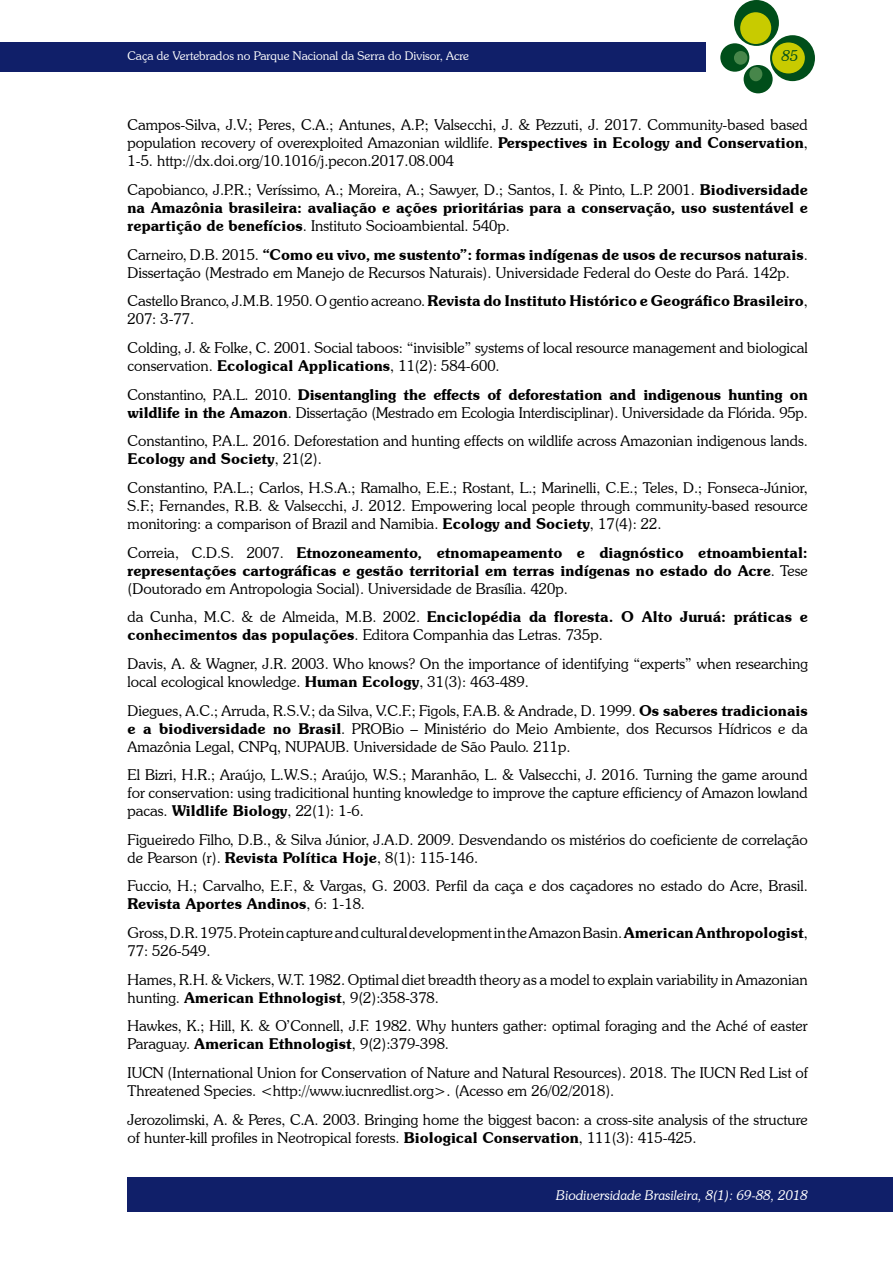
<style>
.page{position:relative;width:893px;height:1263px;background:#fff}
.page>*{position:absolute;margin:0;border:0;box-sizing:border-box;transform-origin:0 0}
.t1{font:300 15px/18px "Souvenir IT Cby BT";color:#000}
.t2{font:600 15px/18px "Souvenir IT Cby BT";color:#000;text-align:justify}
.t3{font:italic 300 15px "Souvenir IT Cby BT";color:#004e1a}
.t4{font:italic 300 13.5px "Souvenir IT Cby BT";color:#fff}
.t5{font:300 12px "Souvenir IT Cby BT";color:#fff}
.s1{font-weight:600}
.s2{font-weight:300}
</style>
<div class="page">
<div style="left:0;top:43px;width:705px;height:29px;background:#101f69"></div>
<div style="left:734px;top:0;width:45px;height:46px;background:#004e1a;border-radius:50%"></div>
<div style="left:770px;top:35px;width:45px;height:46px;background:#004e1a;border-radius:50%"></div>
<div style="left:720px;top:43px;width:29px;height:29px;background:#004e1a;border-radius:50%"></div>
<div style="left:744px;top:65px;width:29px;height:28px;background:#004e1a;border-radius:50%"></div>
<div style="left:740px;top:12px;width:31px;height:32px;background:#c8cb00;border-radius:50%"></div>
<div style="left:772px;top:42px;width:33px;height:31px;background:#c8cb00;border-radius:50%"></div>
<div style="left:734px;top:51px;width:13px;height:14px;background:#47864a;border-radius:50%"></div>
<div style="left:749px;top:67px;width:13px;height:14px;background:#47864a;border-radius:50%"></div>
<div style="left:128px;top:1178px;width:765px;height:34px;background:#101f69"></div>
<p class="t5" style="left:128px;top:49px;width:343px">Caça de Vertebrados no Parque Nacional da Serra do Divisor, Acre</p>
<p class="t3" style="left:782px;top:46px;width:18px">85</p>
<p class="t1" style="left:128px;top:116px;width:682px;text-align:justify">Campos-Silva, J.V.; Peres, C.A.; Antunes, A.P.; Valsecchi, J. &amp; Pezzuti, J. 2017. Community-based based population recovery of overexploited Amazonian wildlife. <span class="s1">Perspectives in Ecology and Conservation</span>, 1-5. http://dx.doi.org/10.1016/j.pecon.2017.08.004</p>
<p class="t2" style="left:128px;top:180px;width:682px"><span class="s2">Capobianco, J.P.R.; Veríssimo, A.; Moreira, A.; Sawyer, D.; Santos, I. &amp; Pinto, L.P. 2001.</span> Biodiversidade na Amazônia brasileira: avaliação e ações prioritárias para a conservação, uso sustentável e repartição de benefícios<span class="s2">. Instituto Socioambiental. 540p.</span></p>
<p class="t1" style="left:128px;top:245px;width:682px">Carneiro, D.B. 2015. <span class="s1">“Como eu vivo, me sustento”: formas indígenas de usos de recursos naturais</span>.<br>Dissertação (Mestrado em Manejo de Recursos Naturais). Universidade Federal do Oeste do Pará. 142p.</p>
<p class="t1" style="left:128px;top:292px;width:682px">Castello Branco, J.M.B. 1950. O gentio acreano. <span class="s1">Revista do Instituto Histórico e Geográfico Brasileiro</span>,<br>207: 3-77.</p>
<p class="t1" style="left:128px;top:339px;width:682px">Colding, J. &amp; Folke, C. 2001. Social taboos: “invisible” systems of local resource management and biological conservation. <span class="s1">Ecological Applications</span>, 11(2): 584-600.</p>
<p class="t1" style="left:128px;top:385px;width:682px">Constantino, P.A.L. 2010. <span class="s1">Disentangling the effects of deforestation and indigenous hunting on wildlife in the Amazon</span>. Dissertação (Mestrado em Ecologia Interdisciplinar). Universidade da Flórida. 95p.</p>
<p class="t1" style="left:128px;top:432px;width:682px">Constantino, P.A.L. 2016. Deforestation and hunting effects on wildlife across Amazonian indigenous lands.<br><span class="s1">Ecology and Society</span>, 21(2).</p>
<p class="t1" style="left:128px;top:478px;width:682px;text-align:justify">Constantino, P.A.L.; Carlos, H.S.A.; Ramalho, E.E.; Rostant, L.; Marinelli, C.E.; Teles, D.; Fonseca-Júnior, S.F.; Fernandes, R.B. &amp; Valsecchi, J. 2012. Empowering local people through community-based resource monitoring: a comparison of Brazil and Namibia. <span class="s1">Ecology and Society</span>, 17(4): 22.</p>
<p class="t2" style="left:128px;top:543px;width:682px"><span class="s2">Correia, C.D.S. 2007.</span> Etnozoneamento, etnomapeamento e diagnóstico etnoambiental: representações cartográficas e gestão territorial em terras indígenas no estado do Acre<span class="s2">. Tese (Doutorado em Antropologia Social). Universidade de Brasília. 420p.</span></p>
<p class="t2" style="left:128px;top:608px;width:682px"><span class="s2">da Cunha, M.C. &amp; de Almeida, M.B. 2002.</span> Enciclopédia da floresta. O Alto Juruá: práticas e conhecimentos das populações<span class="s2">. Editora Companhia das Letras. 735p.</span></p>
<p class="t1" style="left:128px;top:654px;width:682px">Davis, A. &amp; Wagner, J.R. 2003. Who knows? On the importance of identifying “experts” when researching local ecological knowledge. <span class="s1">Human Ecology</span>, 31(3): 463-489.</p>
<p class="t1" style="left:128px;top:701px;width:682px;text-align:justify">Diegues, A.C.; Arruda, R.S.V.; da Silva, V.C.F.; Figols, F.A.B. &amp; Andrade, D. 1999. <span class="s1">Os saberes tradicionais e a biodiversidade no Brasil</span>. PROBio – Ministério do Meio Ambiente, dos Recursos Hídricos e da Amazônia Legal, CNPq, NUPAUB. Universidade de São Paulo. 211p.</p>
<p class="t1" style="left:128px;top:766px;width:682px;text-align:justify">El Bizri, H.R.; Araújo, L.W.S.; Araújo, W.S.; Maranhão, L. &amp; Valsecchi, J. 2016. Turning the game around for conservation: using tradicitional hunting knowledge to improve the capture efficiency of Amazon lowland pacas. <span class="s1">Wildlife Biology</span>, 22(1): 1-6.</p>
<p class="t1" style="left:128px;top:830px;width:682px">Figueiredo Filho, D.B., &amp; Silva Júnior, J.A.D. 2009. Desvendando os mistérios do coeficiente de correlação de Pearson (r). <span class="s1">Revista Política Hoje</span>, 8(1): 115-146.</p>
<p class="t1" style="left:128px;top:877px;width:682px">Fuccio, H.; Carvalho, E.F., &amp; Vargas, G. 2003. Perfil da caça e dos caçadores no estado do Acre, Brasil.<br><span class="s1">Revista Aportes Andinos</span>, 6: 1-18.</p>
<p class="t1" style="left:128px;top:923px;width:682px">Gross, D.R. 1975. Protein capture and cultural development in the Amazon Basin. <span class="s1">American Anthropologist</span>,<br>77: 526-549.</p>
<p class="t1" style="left:128px;top:970px;width:682px">Hames, R.H. &amp; Vickers, W.T. 1982. Optimal diet breadth theory as a model to explain variability in Amazonian hunting. <span class="s1">American Ethnologist</span>, 9(2):358-378.</p>
<p class="t1" style="left:128px;top:1017px;width:682px">Hawkes, K.; Hill, K. &amp; O’Connell, J.F. 1982. Why hunters gather: optimal foraging and the Aché of easter<br>Paraguay. <span class="s1">American Ethnologist</span>, 9(2):379-398.</p>
<p class="t1" style="left:128px;top:1063px;width:682px">IUCN (International Union for Conservation of Nature and Natural Resources). 2018. The IUCN Red List of<br>Threatened Species. &lt;http://www.iucnredlist.org&gt;. (Acesso em 26/02/2018).</p>
<p class="t1" style="left:128px;top:1110px;width:682px">Jerozolimski, A. &amp; Peres, C.A. 2003. Bringing home the biggest bacon: a cross-site analysis of the structure of hunter-kill profiles in Neotropical forests. <span class="s1">Biological Conservation</span>, 111(3): 415-425.</p>
<p class="t4" style="left:556px;top:1187px;width:253px">Biodiversidade Brasileira, 8(1): 69-88, 2018</p>
</div>
